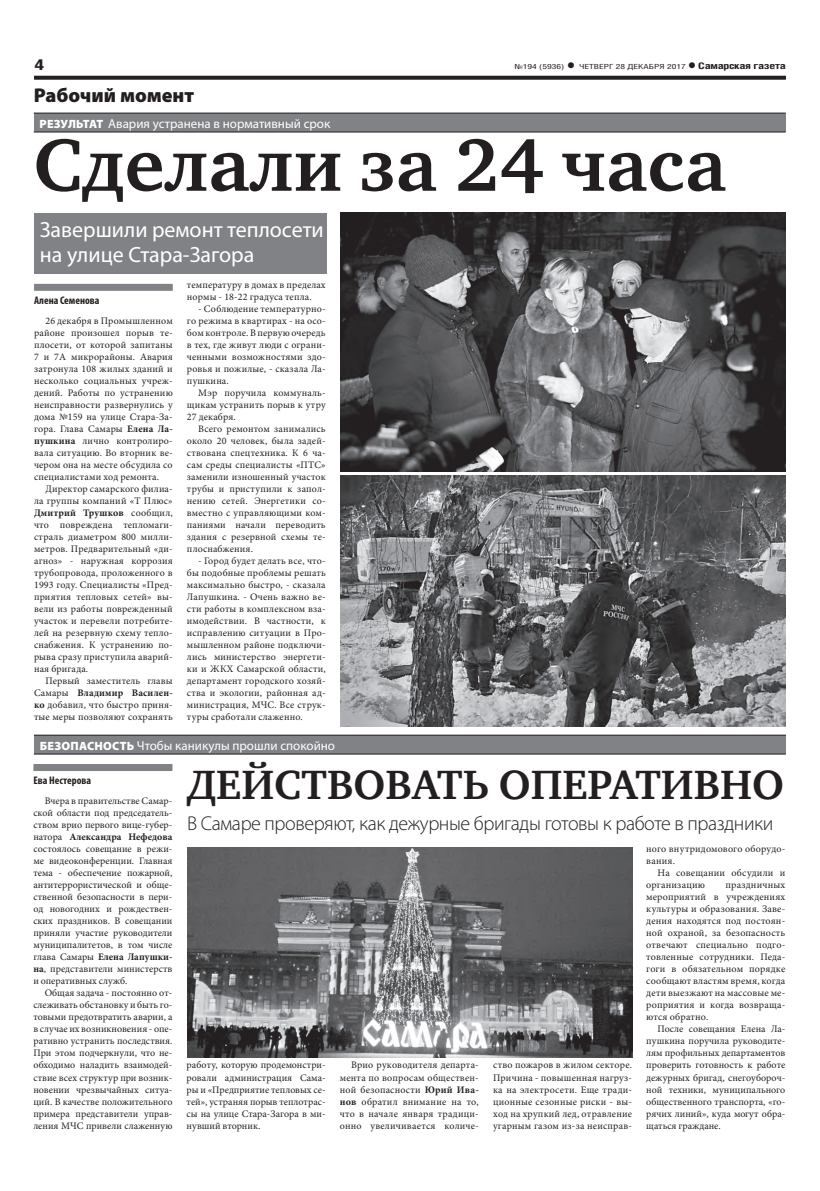
<style>
.page{position:relative;width:820px;height:1191px;background:#fff}
.page>*{position:absolute;margin:0;border:0;box-sizing:border-box;transform-origin:0 0}
.ЗАГОЛОВОК{font:700 76px "Charter C";letter-spacing:.01em;color:#231f20}
.заголовок{font:700 42px "Charter C";color:#231f20}
.ПОДЗАГОЛОВОК{font:22px/25px "Myriad Pro";color:#fff}
.ПОДЗАГОЛОВОК-2{font:300 20px "Myriad Pro";letter-spacing:-.02em;color:#231f20}
.КОЛОНТИТУЛ{font:900 20px "Myriad Pro";letter-spacing:-.005em;color:#231f20}
.t1{font:700 15px "Helios Cond";color:#231f20;scale:1.4 1}
.РУБРИКА{font:13px "Myriad Pro";color:#fff}
.надзаголовок{font:13px "Myriad Pro";color:#fff}
.АВТОР_чб__копия{font:700 condensed 11px "Myriad Pro";color:#231f20}
.ОСНОВНОЙ{font:10px/12px "Minion Pro";letter-spacing:.015em;color:#231f20;text-align:justify}
.t2{font:700 9px "Helios Cond";letter-spacing:-.02em;color:#231f20;scale:1.4 1}
.t3{font:7px "Helios Cond";color:#231f20;scale:1.4 1}
.s1{font-weight:700;font-size:16px}
.s2{font-size:16px}
.s3{font-weight:900;font-size:12px}
.s4{font-weight:700}
</style>
<div class="page">
<svg style="left:34px;top:76px;width:751px;height:4px;background:#322f2f"></svg>
<div style="left:34px;top:735px;width:751px;height:19px;background:#808285"></div>
<hr style="left:34px;top:735px;width:751px;height:1px;background:#231f20">
<hr style="left:34px;top:754px;width:751px;height:1px;background:#231f20">
<div style="left:33px;top:764px;width:139px;height:7px;background:#808285"></div>
<div style="left:34px;top:113px;width:751px;height:19px;background:#808285"></div>
<hr style="left:34px;top:113px;width:751px;height:1px;background:#231f20">
<hr style="left:34px;top:132px;width:751px;height:1px;background:#231f20">
<div style="left:34px;top:213px;width:292px;height:60px;background:#808285"></div>
<div style="left:34px;top:284px;width:139px;height:7px;background:#808285"></div>
<img style="left:340px;top:475px;width:445px;height:251px">
<img style="left:340px;top:213px;width:445px;height:259px">
<img style="left:187px;top:847px;width:445px;height:210px">
<p class="t1" style="left:34px;top:55px;width:9px">4</p>
<p class="t3" style="left:514px;top:63px;width:124px">№194 (5936) <span class="s1">•</span> ЧЕТВЕРГ 28 ДЕКАБРЯ 2017</p>
<p class="t2" style="left:687px;top:61px;width:72px"><span class="s2">•</span> Самарская газета</p>
<p class="КОЛОНТИТУЛ" style="left:34px;top:84px;width:162px">Рабочий момент</p>
<p class="РУБРИКА" style="left:39px;top:115px;width:292px"><span class="s3">РЕЗУЛЬТАТ</span> Авария устранена в нормативный срок</p>
<p class="ЗАГОЛОВОК" style="left:33px;top:123px;width:694px">Сделали за 24 часа</p>
<p class="ПОДЗАГОЛОВОК" style="left:40px;top:217px;width:285px">Завершили ремонт теплосети на улице Стара-Загора</p>
<p class="АВТОР_чб__копия" style="left:34px;top:294px;width:67px">Алена Семенова</p>
<p class="ОСНОВНОЙ" style="left:34px;top:315px;width:140px;text-indent:11px">26 декабря в Промышленном районе произошел порыв те&shy;плосети, от которой запитаны 7 и 7А микрорайоны. Авария затронула 108 жилых зданий и несколько социальных учреж&shy;дений. Работы по устранению неисправности развернулись у дома №159 на улице Стара-За&shy;гора. Глава Самары <span class="s4">Елена Ла&shy;пушкина</span> лично контролиро&shy;вала ситуацию. Во вторник ве&shy;чером она на месте обсудила со специалистами ход ремонта.</p>
<p class="ОСНОВНОЙ" style="left:34px;top:483px;width:140px;text-indent:11px">Директор самарского филиа&shy;ла группы компаний «Т Плюс» <span class="s4">Дмитрий Трушков</span> сообщил, что повреждена тепломаги&shy;страль диаметром 800 милли&shy;метров. Предварительный «ди&shy;агноз» - наружная коррозия трубопровода, проложенного в 1993 году. Специалисты «Пред&shy;приятия тепловых сетей» вы&shy;вели из работы поврежденный участок и перевели потребите&shy;лей на резервную схему тепло&shy;снабжения. К устранению по&shy;рыва сразу приступила аварий&shy;ная бригада.</p>
<p class="ОСНОВНОЙ" style="left:34px;top:675px;width:140px;text-indent:11px">Первый заместитель главы Самары <span class="s4">Владимир Василен&shy;ко</span> добавил, что быстро приня&shy;тые меры позволяют сохранять</p>
<p class="ОСНОВНОЙ" style="left:187px;top:279px;width:140px">температуру в домах в пределах нормы - 18-22 градуса тепла.</p>
<p class="ОСНОВНОЙ" style="left:187px;top:303px;width:140px;text-indent:11px">- Соблюдение температурно&shy;го режима в квартирах - на осо&shy;бом контроле. В первую очередь в тех, где живут люди с ограни&shy;ченными возможностями здо&shy;ровья и пожилые, - сказала Ла&shy;пушкина.</p>
<p class="ОСНОВНОЙ" style="left:187px;top:387px;width:140px;text-indent:11px">Мэр поручила коммуналь&shy;щикам устранить порыв к утру 27 декабря.</p>
<p class="ОСНОВНОЙ" style="left:187px;top:423px;width:140px;text-indent:11px">Всего ремонтом занимались около 20 человек, была задей&shy;ствована спецтехника. К 6 ча&shy;сам среды специалисты «ПТС» заменили изношенный участок трубы и приступили к запол&shy;нению сетей. Энергетики со&shy;вместно с управляющими ком&shy;паниями начали переводить здания с резервной схемы те&shy;плоснабжения.</p>
<p class="ОСНОВНОЙ" style="left:187px;top:555px;width:140px;text-indent:11px">- Город будет делать все, что&shy;бы подобные проблемы решать максимально быстро, - сказала Лапушкина. - Очень важно ве&shy;сти работы в комплексном вза&shy;имодействии. В частности, к исправлению ситуации в Про&shy;мышленном районе подключи&shy;лись министерство энергети&shy;ки и ЖКХ Самарской области, департамент городского хозяй&shy;ства и экологии, районная ад&shy;министрация, МЧС. Все струк&shy;туры сработали слаженно.</p>
<p class="надзаголовок" style="left:40px;top:737px;width:297px"><span class="s3">БЕЗОПАСНОСТЬ</span> Чтобы каникулы прошли спокойно</p>
<p class="АВТОР_чб__копия" style="left:33px;top:774px;width:59px">Ева Нестерова</p>
<p class="ОСНОВНОЙ" style="left:45px;top:795px;width:129px">Вчера в правительстве Самар-</p>
<p class="ОСНОВНОЙ" style="left:33px;top:807px;width:140px">ской области под председатель&shy;ством врио первого вице-губер&shy;натора <span class="s4">Александра Нефедова </span>состоялось совещание в режи&shy;ме видеоконференции. Главная тема - обеспечение пожарной, антитеррористической и обще&shy;ственной безопасности в пери&shy;од новогодних и рождествен&shy;ских праздников. В совещании приняли участие руководители муниципалитетов, в том числе глава Самары <span class="s4">Елена Лапушки&shy;на</span>, представители министерств и оперативных служб.</p>
<p class="ОСНОВНОЙ" style="left:33px;top:987px;width:140px;text-indent:11px">Общая задача - постоянно от&shy;слеживать обстановку и быть го&shy;товыми предотвратить аварии, а в случае их возникновения - опе&shy;ративно устранить последствия.<br>При этом подчеркнули, что не&shy;обходимо наладить взаимодей&shy;ствие всех структур при возник&shy;новении чрезвычайных ситуа&shy;ций. В качестве положительного примера представители управ&shy;ления МЧС привели слаженную</p>
<p class="заголовок" style="left:187px;top:761px;width:598px">ДЕЙСТВОВАТЬ ОПЕРАТИВНО</p>
<p class="ПОДЗАГОЛОВОК-2" style="left:187px;top:811px;width:587px">В Самаре проверяют, как дежурные бригады готовы к работе в праздники</p>
<p class="ОСНОВНОЙ" style="left:186px;top:1059px;width:140px">работу, которую продемонстри&shy;ровали администрация Сама&shy;ры и «Предприятие тепловых се&shy;тей», устраняя порыв теплотрас&shy;сы на улице Стара-Загора в ми&shy;нувший вторник.</p>
<p class="ОСНОВНОЙ" style="left:340px;top:1059px;width:140px;text-indent:11px">Врио руководителя департа&shy;мента по вопросам обществен&shy;ной безопасности <span class="s4">Юрий Ива&shy;нов</span> обратил внимание на то, что в начале января традици&shy;онно увеличивается количе-</p>
<p class="ОСНОВНОЙ" style="left:493px;top:1059px;width:140px">ство пожаров в жилом секторе.<br>Причина - повышенная нагруз&shy;ка на электросети. Еще тради&shy;ционные сезонные риски - вы&shy;ход на хрупкий лед, отравление угарным газом из-за неисправ-</p>
<p class="ОСНОВНОЙ" style="left:646px;top:843px;width:140px">ного внутридомового оборудо&shy;вания.</p>
<p class="ОСНОВНОЙ" style="left:646px;top:867px;width:140px;text-indent:11px">На совещании обсудили и организацию</p>
<p class="ОСНОВНОЙ" style="left:646px;top:879px;width:140px;text-indent:79px">праздничных мероприятий в учреждениях культуры и образования. Заве&shy;дения находятся под постоян&shy;ной охраной, за безопасность отвечают специально подго&shy;товленные сотрудники. Педа&shy;гоги в обязательном порядке сообщают властям время, когда дети выезжают на массовые ме&shy;роприятия и когда возвраща&shy;ются обратно.</p>
<p class="ОСНОВНОЙ" style="left:646px;top:1023px;width:140px;text-indent:11px">После совещания Елена Ла&shy;пушкина поручила руководите&shy;лям профильных департаментов проверить готовность к работе дежурных бригад, снегоубороч&shy;ной техники, муниципального общественного транспорта, «го&shy;рячих линий», куда могут обра&shy;щаться граждане.</p>
</div>
